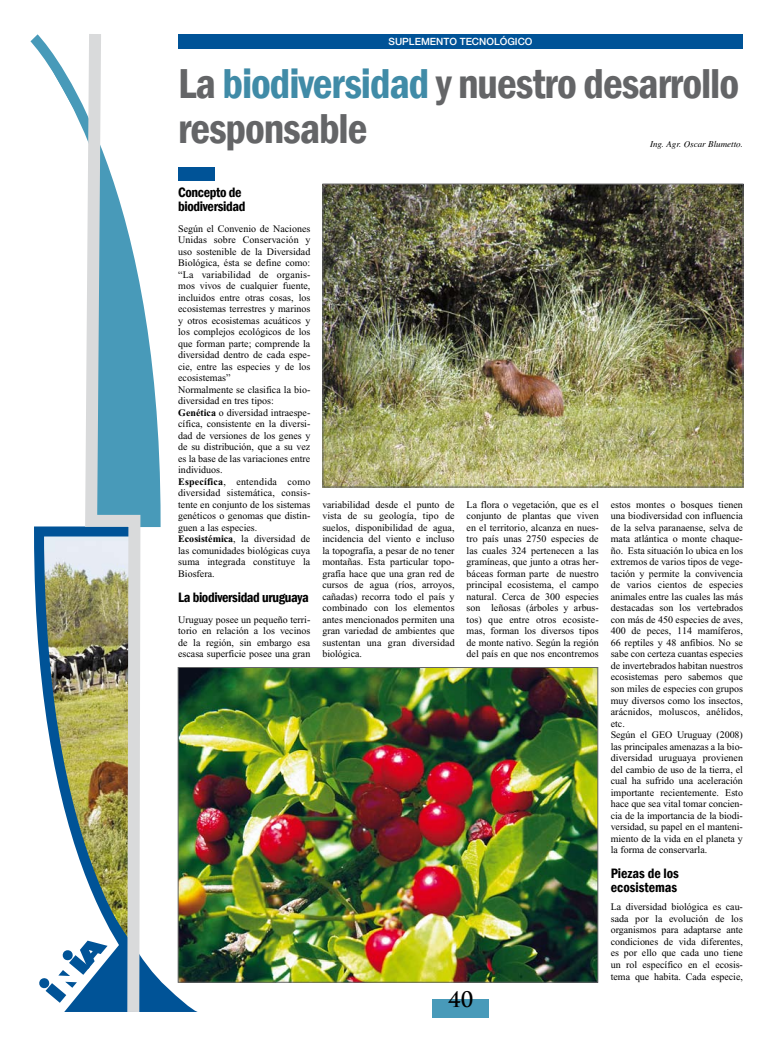
<style>
.page{position:relative;width:777px;height:1046px;background:#fff}
.page>*{position:absolute;margin:0;border:0;box-sizing:border-box;transform-origin:0 0}
.t1{font:600 condensed 43px/45px "Franklin Gothic";letter-spacing:-.025em;color:#646567}
.t2{font:700 21px "Trajan Pro";color:#000}
.t3{font:600 condensed 14px/14px "Franklin Gothic";letter-spacing:-.025em;color:#000}
.t4{font:600 condensed 14px/14px "Franklin Gothic";letter-spacing:-.005em;color:#000}
.t5{font:10px/11.5px "Times New Roman";color:#000;text-align:justify}
.t6{font:500 10px "Helvetica Neue";color:#fff}
.t7{font:italic 9px "Times";color:#000}
.s1{color:#408ba7}
.s2{font-weight:700}
</style>
<div class="page">
<div style="left:432px;top:1000px;width:57px;height:18px;background:#489ab9"></div>
<svg style="left:30px;top:34px;width:131px;height:487px"></svg>
<div style="left:179px;top:35px;width:564px;height:14px;background:#005397"></div>
<svg style="left:49px;top:806px;width:149px;height:206px"></svg>
<img style="left:324px;top:186px;width:417px;height:300px">
<div style="left:322px;top:184px;width:421px;height:304px;border:1px solid #646567"></div>
<img style="left:180px;top:669px;width:416px;height:312px">
<div style="left:178px;top:667px;width:420px;height:316px;border:1px solid #646567"></div>
<div style="left:178px;top:167px;width:37px;height:14px;background:#005397"></div>
<svg style="left:34px;top:521px;width:132px;height:473px"></svg>
<svg style="left:79px;top:34px;width:67px;height:978px"></svg>
<p class="t6" style="left:388px;top:36px;width:145px">SUPLEMENTO TECNOLÓGICO</p>
<h1 class="t1" style="left:178px;top:61px;width:562px">La <span class="s1">biodiversidad</span> y nuestro desarrollo responsable</h1>
<p class="t7" style="left:650px;top:139px;width:94px">Ing. Agr. Oscar Blumetto.</p>
<h3 class="t3" style="left:178px;top:185px;width:69px">Concepto de biodiversidad</h3>
<p class="t5" style="left:178px;top:223px;width:134px;text-align:left">Según el Convenio de Naciones<br>Unidas sobre Conservación y uso sostenible de la Diversidad<br>Biológica, ésta se define como: “La variabilidad de organis&shy;mos vivos de cualquier fuente, incluidos entre otras cosas, los ecosistemas terrestres y marinos y otros ecosistemas acuáticos y los complejos ecológicos de los que forman parte; comprende la diversidad dentro de cada espe&shy;cie, entre las especies y de los ecosistemas”<br>Normalmente se clasifica la bio&shy;diversidad en tres tipos:<br><span class="s2">Genética</span> o diversidad intraespe&shy;cífica, consistente en la diversi&shy;dad de versiones de los genes y de su distribución, que a su vez es la base de las variaciones entre individuos.<br><span class="s2">Específica</span>, entendida como diversidad sistemática, consis&shy;tente en conjunto de los sistemas genéticos o genomas que distin&shy;guen a las especies.<br><span class="s2">Ecosistémica</span>, la diversidad de las comunidades biológicas cuya suma integrada constituye la<br>Biosfera.</p>
<h3 class="t3" style="left:178px;top:590px;width:132px">La biodiversidad uruguaya</h3>
<p class="t5" style="left:178px;top:614px;width:134px">Uruguay posee un pequeño terri&shy;torio en relación a los vecinos de la región, sin embargo esa escasa superficie posee una gran</p>
<p class="t5" style="left:322px;top:499px;width:134px">variabilidad desde el punto de vista de su geología, tipo de suelos, disponibilidad de agua, incidencia del viento e incluso la topografía, a pesar de no tener montañas. Esta particular topo&shy;grafía hace que una gran red de cursos de agua (ríos, arroyos, cañadas) recorra todo el país y combinado con los elementos antes mencionados permiten una gran variedad de ambientes que sustentan una gran diversidad biológica.</p>
<p class="t5" style="left:466px;top:499px;width:134px">La flora o vegetación, que es el conjunto de plantas que viven en el territorio, alcanza en nues&shy;tro país unas 2750 especies de las cuales 324 pertenecen a las gramíneas, que junto a otras her&shy;báceas forman parte de nuestro principal ecosistema, el campo natural. Cerca de 300 especies son leñosas (árboles y arbus&shy;tos) que entre otros ecosiste&shy;mas, forman los diversos tipos de monte nativo. Según la región del país en que nos encontremos</p>
<p class="t5" style="left:611px;top:499px;width:134px;text-align:left">estos montes o bosques tienen una biodiversidad con influencia de la selva paranaense, selva de mata atlántica o monte chaque&shy;ño. Esta situación lo ubica en los extremos de varios tipos de vege&shy;tación y permite la convivencia de varios cientos de especies animales entre las cuales las más destacadas son los vertebrados con más de 450 especies de aves,<br>400 de peces, 114 mamíferos,<br>66 reptiles y 48 anfibios. No se sabe con certeza cuantas especies de invertebrados habitan nuestros ecosistemas pero sabemos que son miles de especies con grupos muy diversos como los insectos, arácnidos, moluscos, anélidos, etc.<br>Según el GEO Uruguay (2008) las principales amenazas a la bio&shy;diversidad uruguaya provienen del cambio de uso de la tierra, el cual ha sufrido una aceleración importante recientemente. Esto hace que sea vital tomar concien&shy;cia de la importancia de la biodi&shy;versidad, su papel en el manteni&shy;miento de la vida en el planeta y la forma de conservarla.</p>
<h3 class="t4" style="left:611px;top:867px;width:70px">Piezas de los ecosistemas</h3>
<p class="t5" style="left:611px;top:902px;width:134px">La diversidad biológica es cau&shy;sada por la evolución de los organismos para adaptarse ante condiciones de vida diferentes, es por ello que cada uno tiene un rol específico en el ecosis&shy;tema que habita. Cada especie,</p>
<h2 class="t2" style="left:448px;top:987px;width:27px">40</h2>
</div>
